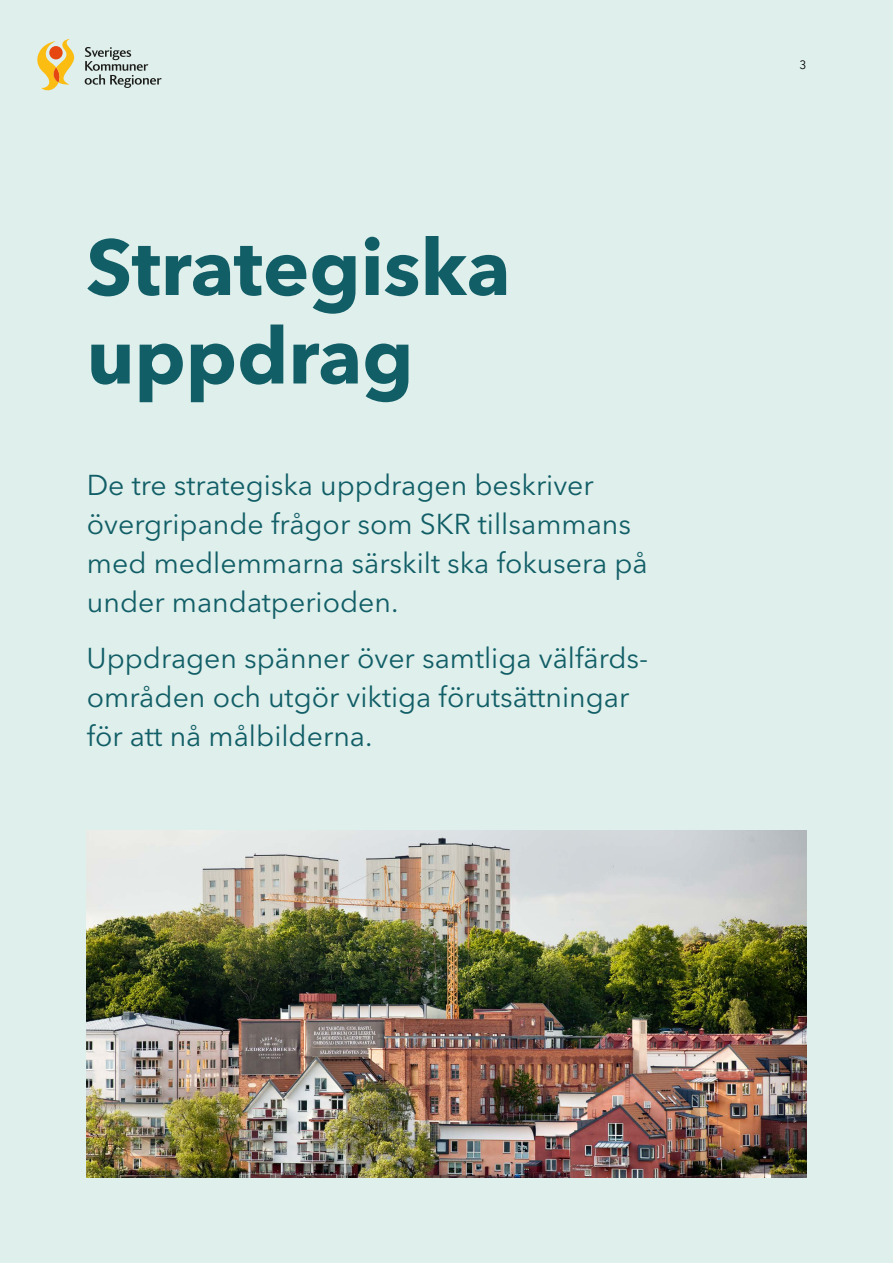
<style>
.page{position:relative;width:893px;height:1263px;background:#dfefeb}
.page>*{position:absolute;margin:0;border:0;box-sizing:border-box;transform-origin:0 0}
.t1{font:700 78px/88.5px "Avenir Next LT Pro";color:#115e67}
.t2{font:28.5px/39px "Avenir Next LT Pro";color:#115e67}
.t3{font:12px "Avenir Next LT Pro";color:#000}
</style>
<div class="page">
<svg style="left:37px;top:39px;width:37px;height:51px"></svg>
<svg style="left:85px;top:47px;width:77px;height:41px"></svg>
<img style="left:87px;top:831px;width:719px;height:347px">
<h1 class="t1" style="left:86px;top:223px;width:426px">Strategiska uppdrag</h1>
<p class="t2" style="left:87px;top:465px;width:563px">De tre strategiska uppdragen beskriver övergripande frågor som SKR tillsammans med medlemmarna särskilt ska fokusera på under mandatperioden.</p>
<p class="t2" style="left:86px;top:638px;width:563px">Uppdragen spänner över samtliga välfärds&shy;områden och utgör viktiga förutsättningar för att nå målbilderna.</p>
<p class="t3" style="left:799px;top:57px;width:8px">3</p>
</div>
